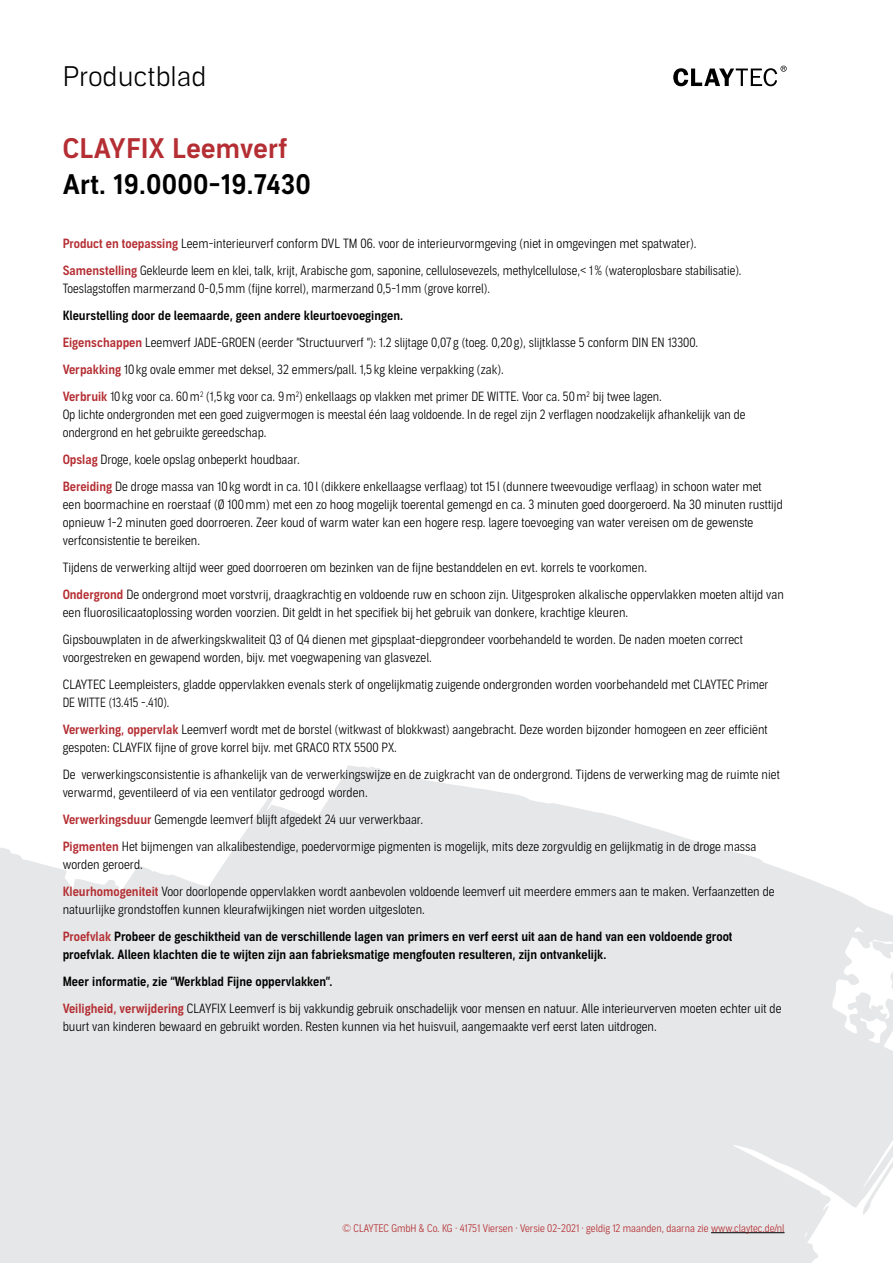
<style>
.page{position:relative;width:893px;height:1263px;background:#fff}
.page>*{position:absolute;margin:0;border:0;box-sizing:border-box;transform-origin:0 0}
.t1{font:27px "Aago Sm";letter-spacing:.01em;color:#000}
.t2{font:27px "Aago Sm";letter-spacing:.01em;color:#b42e33}
.t3{font:300 27px "Aago";letter-spacing:.01em;color:#000}
.t4{font:300 12.75px/27px "Aago Condensed";color:#000}
.t5{font:12.75px/18px "Aago Condensed Sm";color:#000}
.t6{font:300 12.75px/27px "Aago Condensed";color:#000;scale:.94 1}
.t7{font:300 10.5px "Aago Condensed";color:#b42e33}
.s1{font-family:"Aago Condensed Sm";font-weight:400;color:#b42e33}
.s2{color:#b42e33}
</style>
<div class="page">
<svg style="left:0;top:765px;width:893px;height:497px;fill:#e6e7e8"></svg>
<hr style="left:711px;top:1232px;width:73px;height:1px;background:#000">
<svg style="left:673px;top:66px;width:114px;height:20px"></svg>
<h1 class="t3" style="left:63px;top:61px;width:145px">Productblad</h1>
<h1 class="t2" style="left:63px;top:133px;width:226px">CLAYFIX Leemverf</h1>
<h1 class="t1" style="left:63px;top:169px;width:250px">Art. 19.0000-19.7430</h1>
<p class="t4" style="left:63px;top:231px;width:680px"><span class="s1">Product en toepassing</span> Leem-interieurverf conform DVL TM 06. voor de interieurvormgeving (niet in omgevingen met spatwater).<br><span class="s1">Samenstelling</span> Gekleurde leem en klei, talk, krijt, Arabische gom, saponine, cellulosevezels, methylcellulose,&lt; 1% (wateroplosbare stabilisatie).</p>
<p class="t4" style="left:63px;top:276px;width:429px">Toeslagstoffen marmerzand 0-0,5mm (fijne korrel), marmerzand 0,5-1mm (grove korrel).</p>
<p class="t5" style="left:63px;top:307px;width:342px">Kleurstelling door de leemaarde, geen andere kleurtoevoegingen.</p>
<p class="t4" style="left:63px;top:330px;width:637px"><span class="s1">Eigenschappen</span> Leemverf JADE-GROEN (eerder “Structuurverf “): 1.2 slijtage 0,07 g (toeg. 0,20 g), slijtklasse 5 conform DIN EN 13300.<br><span class="s1">Verpakking</span> 10 kg ovale emmer met deksel, 32 emmers/pall. 1,5 kg kleine verpakking (zak).<br><span class="s1">Verbruik</span> 10 kg voor ca. 60m<sup>2</sup> (1,5 kg voor ca. 9m<sup>2</sup>) enkellaags op vlakken met primer DE WITTE. Voor ca. 50m<sup>2</sup> bij twee lagen.</p>
<p class="t4" style="left:63px;top:406px;width:684px;line-height:18px">Op lichte ondergronden met een goed zuigvermogen is meestal één laag voldoende. In de regel zijn 2 verflagen noodzakelijk afhankelijk van de ondergrond en het gebruikte gereedschap.</p>
<p class="t4" style="left:63px;top:447px;width:700px"><span class="s1">Opslag</span> Droge, koele opslag onbeperkt houdbaar.<br><span class="s1">Bereiding</span> De droge massa van 10 kg wordt in ca. 10 l (dikkere enkellaagse verflaag) tot 15 l (dunnere tweevoudige verflaag) in schoon water met</p>
<p class="t4" style="left:63px;top:496px;width:722px;line-height:18px">een boormachine en roerstaaf (Ø 100mm) met een zo hoog mogelijk toerental gemengd en ca. 3 minuten goed doorgeroerd. Na 30 minuten rusttijd opnieuw 1-2 minuten goed doorroeren. Zeer koud of warm water kan een hogere resp. lagere toevoeging van water vereisen om de gewenste verfconsistentie te bereiken.</p>
<p class="t4" style="left:63px;top:555px;width:723px">Tijdens de verwerking altijd weer goed doorroeren om bezinken van de fijne bestanddelen en evt. korrels te voorkomen.<br><span class="s1">Ondergrond</span> De ondergrond moet vorstvrij, draagkrachtig en voldoende ruw en schoon zijn. Uitgesproken alkalische oppervlakken moeten altijd van</p>
<p class="t4" style="left:63px;top:600px;width:682px">een fluorosilicaatoplossing worden voorzien. Dit geldt in het specifiek bij het gebruik van donkere, krachtige kleuren.<br>Gipsbouwplaten in de afwerkingskwaliteit Q3 of Q4 dienen met gipsplaat-diepgrondeer voorbehandeld te worden. De naden moeten correct</p>
<p class="t4" style="left:63px;top:645px;width:707px">voorgestreken en gewapend worden, bijv. met voegwapening van glasvezel.<br>CLAYTEC Leempleisters, gladde oppervlakken evenals sterk of ongelijkmatig zuigende ondergronden worden voorbehandeld met CLAYTEC Primer</p>
<p class="t6" style="left:63px;top:690px;width:752px">DE WITTE (13.415 -.410).<br><span class="s1">Verwerking, oppervlak</span> Leemverf wordt met de borstel (witkwast of blokkwast) aangebracht. Deze worden bijzonder homogeen en zeer efficiënt</p>
<p class="t4" style="left:63px;top:735px;width:719px">gespoten: CLAYFIX fijne of grove korrel bijv. met GRACO RTX 5500 PX.<br>De verwerkingsconsistentie is afhankelijk van de verwerkingswijze en de zuigkracht van de ondergrond. Tijdens de verwerking mag de ruimte niet</p>
<p class="t4" style="left:63px;top:780px;width:695px">verwarmd, geventileerd of via een ventilator gedroogd worden.<br><span class="s1">Verwerkingsduur</span> Gemengde leemverf blijft afgedekt 24 uur verwerkbaar.<br><span class="s1">Pigmenten</span> Het bijmengen van alkalibestendige, poedervormige pigmenten is mogelijk, mits deze zorgvuldig en gelijkmatig in de droge massa</p>
<p class="t4" style="left:63px;top:852px;width:713px">worden geroerd.<br><span class="s1">Kleurhomogeniteit</span> Voor doorlopende oppervlakken wordt aanbevolen voldoende leemverf uit meerdere emmers aan te maken. Verfaanzetten de</p>
<p class="t4" style="left:63px;top:897px;width:364px">natuurlijke grondstoffen kunnen kleurafwijkingen niet worden uitgesloten.</p>
<p class="t5" style="left:63px;top:928px;width:671px"><span class="s2">Proefvlak</span> Probeer de geschiktheid van de verschillende lagen van primers en verf eerst uit aan de hand van een voldoende groot proefvlak. Alleen klachten die te wijten zijn aan fabrieksmatige mengfouten resulteren, zijn ontvankelijk.</p>
<p class="t5" style="left:63px;top:973px;width:271px">Meer informatie, zie “Werkblad Fijne oppervlakken”.</p>
<p class="t4" style="left:63px;top:1000px;width:720px;line-height:18px"><span class="s1">Veiligheid, verwijdering</span> CLAYFIX Leemverf is bij vakkundig gebruik onschadelijk voor mensen en natuur. Alle interieurverven moeten echter uit de buurt van kinderen bewaard en gebruikt worden. Resten kunnen via het huisvuil, aangemaakte verf eerst laten uitdrogen.</p>
<p class="t7" style="left:343px;top:1222px;width:443px">© CLAYTEC GmbH &amp; Co. KG · 41751 Viersen · Versie 02-2021 · geldig 12 maanden, daarna zie www.claytec.de/nl</p>
</div>
